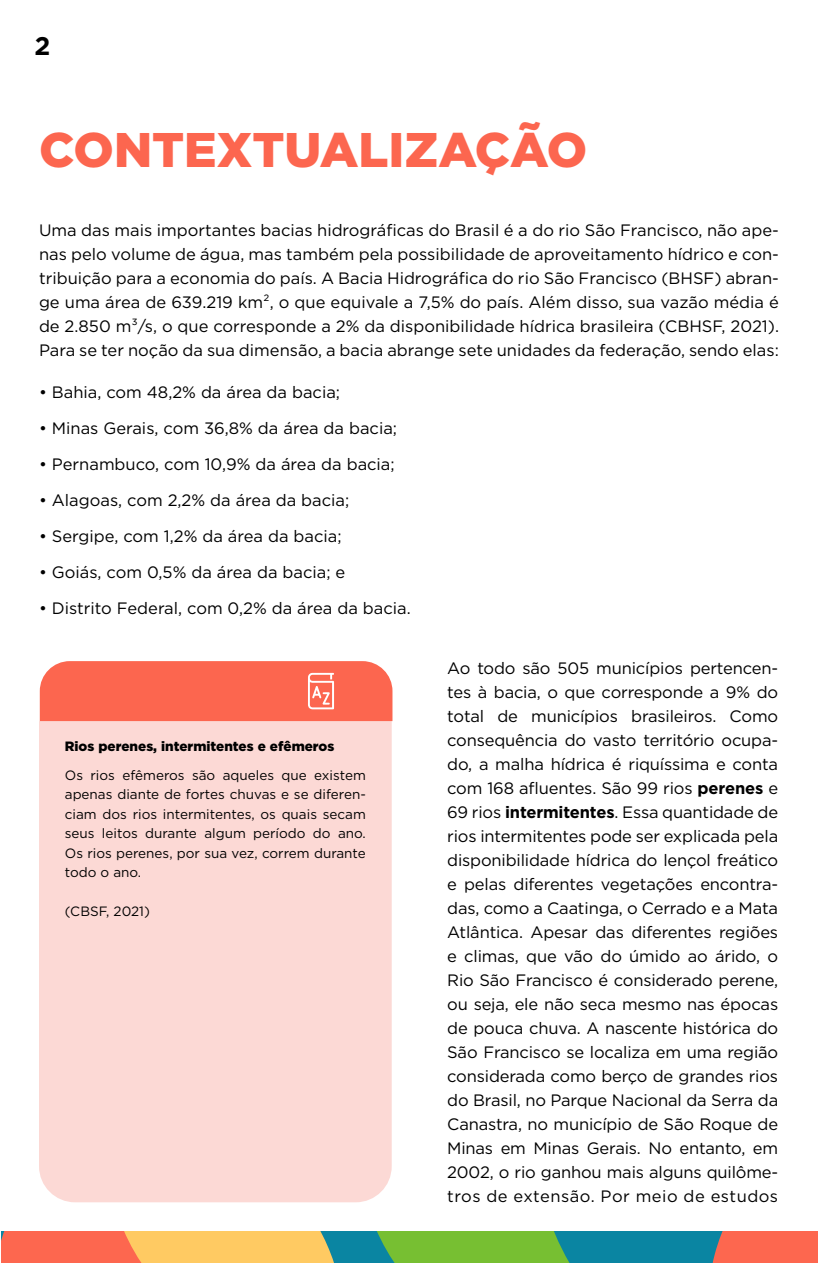
<style>
.page{position:relative;width:818px;height:1263px;background:#fff}
.page>*{position:absolute;margin:0;border:0;box-sizing:border-box;transform-origin:0 0}
.t1{font:900 48.6px "Gotham";color:#fc664f}
.t2{font:700 25.5px "Gotham";color:#000}
.t3{font:16.5px/24px "Gotham";color:#000;text-align:justify}
.t4{font:13.5px/19.5px "Gotham";color:#000;text-align:justify}
.t5{font:900 13.5px "Gotham";color:#000}
.s1{font-weight:700}
</style>
<div class="page">
<div style="left:283px;top:1232px;width:251px;height:31px;background:#0a85a2"></div>
<svg style="left:1px;top:1232px;width:333px;height:31px;background:#f9a15b"></svg>
<svg style="left:377px;top:1232px;width:441px;height:31px;background:#6c9562"></svg>
<div style="left:39px;top:721px;width:352px;height:481px;background:#fcd9d5"></div>
<div style="left:40px;top:661px;width:352px;height:60px;background:#fc664f"></div>
<h2 class="t2" style="left:34px;top:29px;width:17px">2</h2>
<h1 class="t1" style="left:39px;top:116px;width:549px">CONTEXTUALIZAÇÃO</h1>
<p class="t3" style="left:39px;top:217px;width:741px">Uma das mais importantes bacias hidrográficas do Brasil é a do rio São Francisco, não ape&shy;nas pelo volume de água, mas também pela possibilidade de aproveitamento hídrico e con&shy;tribuição para a economia do país. A Bacia Hidrográfica do rio São Francisco (BHSF) abran&shy;ge uma área de 639.219 km², o que equivale a 7,5% do país. Além disso, sua vazão média é de 2.850 m³/s, o que corresponde a 2% da disponibilidade hídrica brasileira (CBHSF, 2021).<br>Para se ter noção da sua dimensão, a bacia abrange sete unidades da federação, sendo elas:</p>
<p class="t3" style="left:39px;top:379px;width:302px">• Bahia, com 48,2% da área da bacia;</p>
<p class="t3" style="left:39px;top:415px;width:359px">• Minas Gerais, com 36,8% da área da bacia;</p>
<p class="t3" style="left:39px;top:451px;width:357px">• Pernambuco, com 10,9% da área da bacia;</p>
<p class="t3" style="left:39px;top:487px;width:312px">• Alagoas, com 2,2% da área da bacia;</p>
<p class="t3" style="left:39px;top:523px;width:304px">• Sergipe, com 1,2% da área da bacia;</p>
<p class="t3" style="left:39px;top:559px;width:308px">• Goiás, com 0,5% da área da bacia; e</p>
<p class="t3" style="left:39px;top:595px;width:373px">• Distrito Federal, com 0,2% da área da bacia.</p>
<p class="t5" style="left:65px;top:737px;width:271px">Rios perenes, intermitentes e efêmeros</p>
<p class="t4" style="left:65px;top:765px;width:302px">Os rios efêmeros são aqueles que existem apenas diante de fortes chuvas e se diferen&shy;ciam dos rios intermitentes, os quais secam seus leitos durante algum período do ano.<br>Os rios perenes, por sua vez, correm durante todo o ano.</p>
<p class="t4" style="left:65px;top:901px;width:87px">(CBSF, 2021)</p>
<p class="t3" style="left:447px;top:656px;width:332px">Ao todo são 505 municípios pertencen&shy;tes à bacia, o que corresponde a 9% do total de municípios brasileiros. Como consequência do vasto território ocupa&shy;do, a malha hídrica é riquíssima e conta com 168 afluentes. São 99 rios <span class="s1">perenes</span> e 69 rios <span class="s1">intermitentes</span>. Essa quantidade de rios intermitentes pode ser explicada pela disponibilidade hídrica do lençol freático e pelas diferentes vegetações encontra&shy;das, como a Caatinga, o Cerrado e a Mata Atlântica. Apesar das diferentes regiões e climas, que vão do úmido ao árido, o Rio São Francisco é considerado perene, ou seja, ele não seca mesmo nas épocas de pouca chuva. A nascente histórica do São Francisco se localiza em uma região considerada como berço de grandes rios do Brasil, no Parque Nacional da Serra da Canastra, no município de São Roque de Minas em Minas Gerais. No entanto, em 2002, o rio ganhou mais alguns quilôme&shy;tros de extensão. Por meio de estudos</p>
</div>
